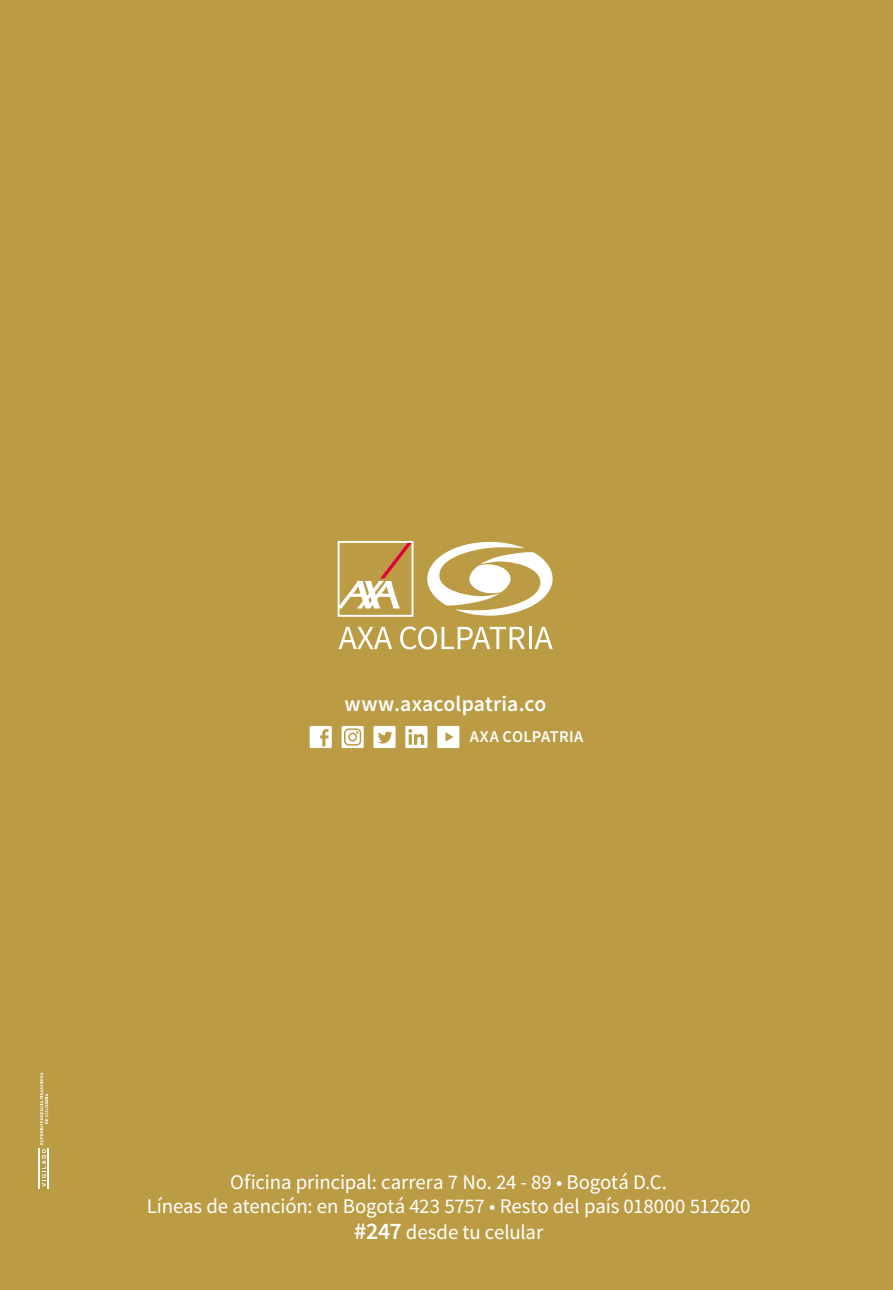
<style>
.page{position:relative;width:893px;height:1290px;background:#bb9c44}
.page>*{position:absolute;margin:0;border:0;box-sizing:border-box;transform-origin:0 0}
.t1{font:600 21.7px "Source Sans Pro";letter-spacing:.005em;color:#fff}
.t2{font:20.82px/23.8px "Source Sans Pro";letter-spacing:-.005em;color:#fff;text-align:center}
.t3{font:600 16.45px "Source Sans Pro";letter-spacing:.02em;color:#fff}
.s1{font-weight:600;font-size:23.8px}
</style>
<div class="page">
<svg style="left:339px;top:627px;width:53px;height:22px"></svg>
<svg style="left:400px;top:626px;width:125px;height:23px"></svg>
<hr style="left:529px;top:627px;width:3px;height:22px;background:#fff">
<svg style="left:534px;top:627px;width:19px;height:22px"></svg>
<div style="left:338px;top:541px;width:75px;height:76px;border:2px solid #fff"></div>
<svg style="left:339px;top:542px;width:73px;height:66px"></svg>
<svg style="left:427px;top:542px;width:126px;height:74px"></svg>
<svg style="left:310px;top:726px;width:22px;height:22px"></svg>
<svg style="left:373px;top:726px;width:23px;height:22px"></svg>
<svg style="left:405px;top:726px;width:22px;height:22px"></svg>
<svg style="left:437px;top:726px;width:22px;height:22px"></svg>
<svg style="left:342px;top:726px;width:22px;height:22px"></svg>
<svg style="left:40px;top:1072px;width:8px;height:114px"></svg>
<hr style="left:48px;top:1148px;width:1px;height:41px;background:#fff">
<hr style="left:38px;top:1148px;width:2px;height:41px;background:#fff">
<p class="t1" style="left:345px;top:689px;width:203px">www.axacolpatria.co</p>
<p class="t3" style="left:470px;top:726px;width:115px">AXA COLPATRIA</p>
<p class="t2" style="left:147px;top:1170px;width:605px">Oficina principal: carrera 7 No. 24 - 89 • Bogotá D.C.<br>Líneas de atención: en Bogotá 423 5757 • Resto del país 018000 512620</p>
<p class="t2" style="left:354px;top:1220px;width:191px"><span class="s1">#247</span> desde tu celular</p>
</div>
